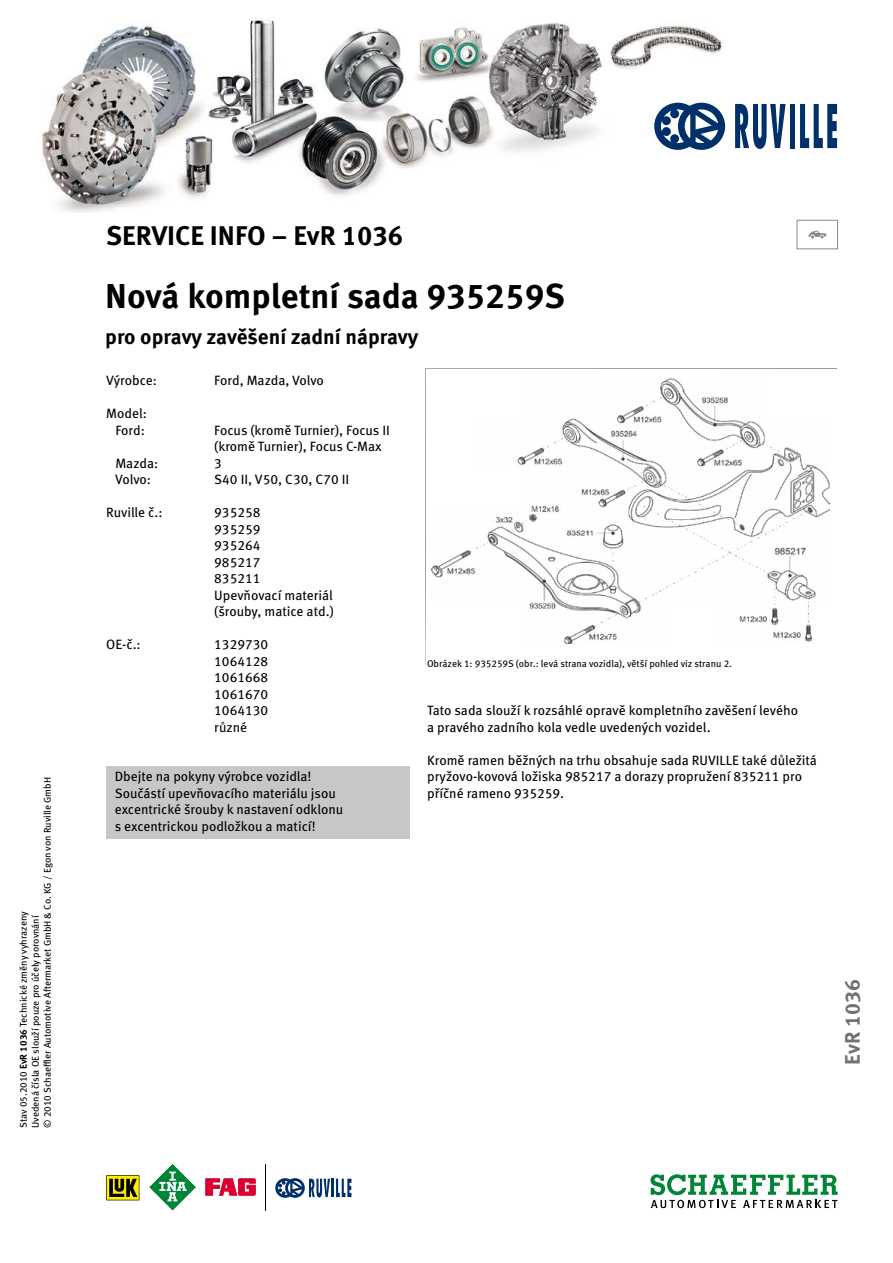
<style>
.page{position:relative;width:893px;height:1263px;background:#fff}
.page>*{position:absolute;margin:0;border:0;box-sizing:border-box;transform-origin:0 0}
.N-23{font:700 34.5px "Meta Pro";color:#000}
.t1{font:700 27px "Meta Pro";color:#000}
.N-23-2{font:700 21px "Meta Pro";color:#000}
.t2{font:700 21px "Meta Pro";color:#707172}
.Normal_9_11{font:13.5px/16.5px "Meta Pro";color:#000}
.Šedy_rameček{font:13.5px/16.5px "Meta Pro";letter-spacing:-.005em;color:#000}
.Obrazek{font:9.75px "Meta Pro";color:#000}
.s1{font-weight:700}
</style>
<div class="page">
<div style="left:106px;top:766px;width:304px;height:72px;background:#c6c7c8"></div>
<img style="left:431px;top:378px;width:398px;height:266px">
<div style="left:797px;top:220px;width:41px;height:29px;border:1px solid #87888a"></div>
<svg style="left:808px;top:231px;width:18px;height:7px"></svg>
<svg style="left:106px;top:1175px;width:33px;height:25px"></svg>
<svg style="left:149px;top:1164px;width:47px;height:47px"></svg>
<svg style="left:206px;top:1178px;width:50px;height:17px"></svg>
<hr style="left:265px;top:1164px;width:1px;height:46px;background:#000">
<svg style="left:275px;top:1178px;width:76px;height:20px"></svg>
<svg style="left:650px;top:1174px;width:188px;height:34px"></svg>
<img style="left:41px;top:16px;width:797px;height:197px">
<div style="left:789px;top:104px;width:5px;height:44px;background:#003069"></div>
<svg style="left:735px;top:104px;width:51px;height:45px"></svg>
<svg style="left:654px;top:103px;width:71px;height:47px"></svg>
<svg style="left:800px;top:104px;width:37px;height:44px"></svg>
<p class="Obrazek" style="left:40px;top:1128px;width:352px;rotate:-90deg">© 2010 Schaeffler Automotive Aftermarket GmbH &amp; Co. KG / Egon von Ruville GmbH</p>
<p class="Obrazek" style="left:16px;top:1128px;width:218px;rotate:-90deg">Stav 05.2010 <span class="s1">EvR 1036</span> Technické změny vyhrazeny</p>
<p class="Obrazek" style="left:28px;top:1128px;width:214px;rotate:-90deg">Uvedená čísla OE slouží pouze pro účely porovnání</p>
<p class="t1" style="left:106px;top:214px;width:299px">SERVICE INFO – EvR 1036</p>
<p class="N-23" style="left:105px;top:269px;width:461px">Nová kompletní sada 935259S</p>
<p class="N-23-2" style="left:105px;top:321px;width:315px">pro opravy zavěšení zadní nápravy</p>
<p class="Normal_9_11" style="left:106px;top:371px;width:52px">Výrobce:</p>
<p class="Normal_9_11" style="left:214px;top:371px;width:111px">Ford, Mazda, Volvo</p>
<p class="Normal_9_11" style="left:106px;top:404px;width:42px">Model:</p>
<p class="Normal_9_11" style="left:115px;top:421px;width:31px">Ford:</p>
<p class="Normal_9_11" style="left:214px;top:421px;width:177px">Focus (kromě Turnier), Focus II (kromě Turnier), Focus C-Max</p>
<p class="Normal_9_11" style="left:115px;top:454px;width:44px">Mazda:</p>
<p class="Normal_9_11" style="left:214px;top:454px;width:9px">3</p>
<p class="Normal_9_11" style="left:115px;top:470px;width:37px">Volvo:</p>
<p class="Normal_9_11" style="left:214px;top:470px;width:136px">S40 II, V50, C30, C70 II</p>
<p class="Normal_9_11" style="left:106px;top:503px;width:58px">Ruville č.:</p>
<p class="Normal_9_11" style="left:214px;top:503px;width:48px">935258</p>
<p class="Normal_9_11" style="left:214px;top:520px;width:48px">935259</p>
<p class="Normal_9_11" style="left:214px;top:536px;width:48px">935264</p>
<p class="Normal_9_11" style="left:214px;top:553px;width:48px">985217</p>
<p class="Normal_9_11" style="left:214px;top:569px;width:48px">835211</p>
<p class="Normal_9_11" style="left:214px;top:586px;width:120px">Upevňovací materiál</p>
<p class="Normal_9_11" style="left:214px;top:602px;width:121px">(šrouby, matice atd.)</p>
<p class="Normal_9_11" style="left:106px;top:635px;width:36px">OE-č.:</p>
<p class="Normal_9_11" style="left:214px;top:635px;width:55px">1329730</p>
<p class="Normal_9_11" style="left:214px;top:652px;width:55px">1064128</p>
<p class="Normal_9_11" style="left:214px;top:668px;width:55px">1061668</p>
<p class="Normal_9_11" style="left:214px;top:685px;width:55px">1061670</p>
<p class="Normal_9_11" style="left:214px;top:701px;width:55px">1064130</p>
<p class="Normal_9_11" style="left:214px;top:718px;width:34px">různé</p>
<p class="Šedy_rameček" style="left:115px;top:767px;width:198px">Dbejte na pokyny výrobce vozidla!</p>
<p class="Šedy_rameček" style="left:115px;top:784px;width:230px">Součástí upevňovacího materiálu jsou excentrické šrouby k nastavení odklonu s excentrickou podložkou a maticí!</p>
<p class="Obrazek" style="left:427px;top:656px;width:307px">Obrázek 1: 935259S (obr.: levá strana vozidla), větší pohled viz stranu 2.</p>
<p class="Normal_9_11" style="left:427px;top:701px;width:372px">Tato sada slouží k rozsáhlé opravě kompletního zavěšení levého a pravého zadního kola vedle uvedených vozidel.</p>
<p class="Normal_9_11" style="left:427px;top:751px;width:391px">Kromě ramen běžných na trhu obsahuje sada RUVILLE také důležitá pryžovo-kovová ložiska 985217 a dorazy propružení 835211 pro příčné rameno 935259.</p>
<p class="t2" style="left:836px;top:1065px;width:87px;rotate:-90deg">EvR 1036</p>
</div>
